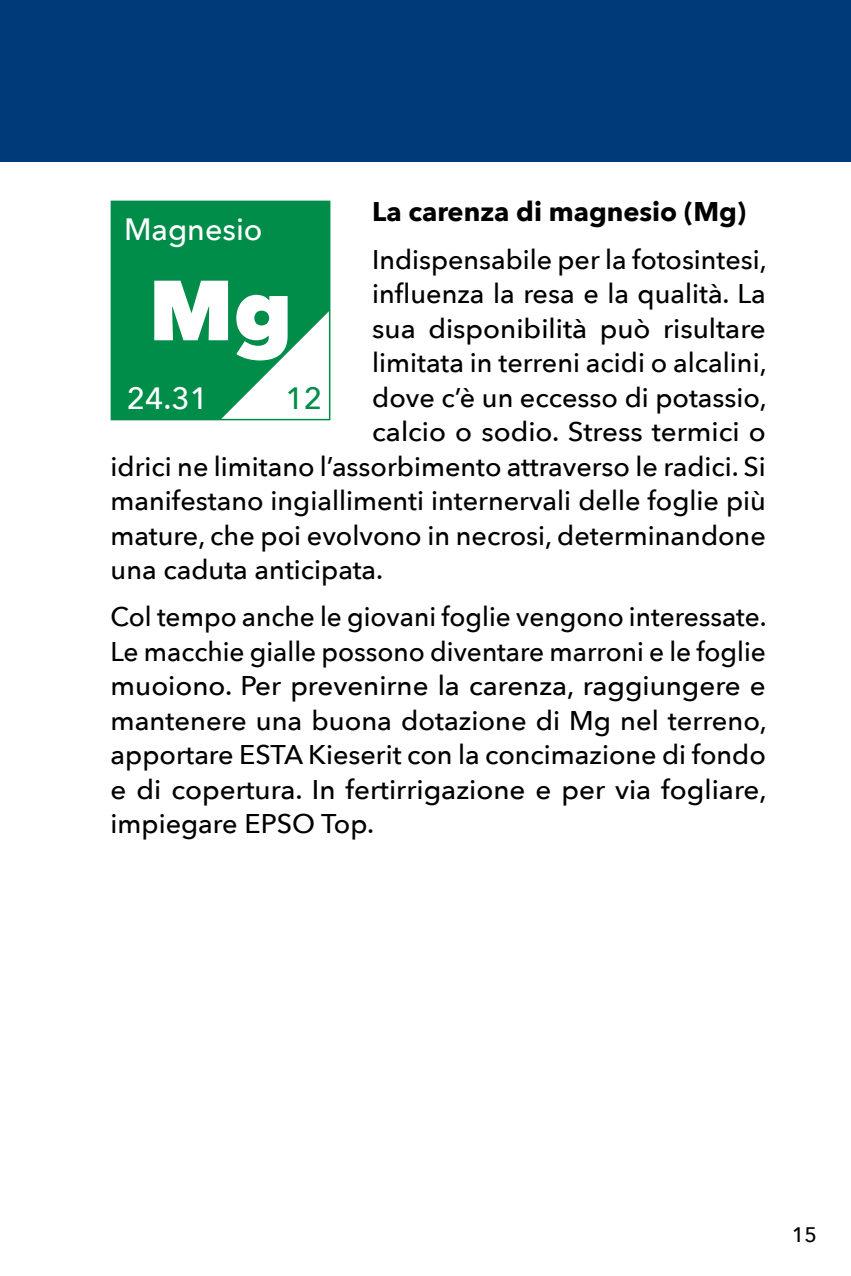
<style>
.page{position:relative;width:851px;height:1276px;background:#fff}
.page>*{position:absolute;margin:0;border:0;box-sizing:border-box;transform-origin:0 0}
.t1{font:800 84px "Avenir Next";color:#fff}
.t2{font:500 30.9px "Avenir Next";color:#fff}
.t3{font:500 30.9px "Avenir Next";color:#008c49}
.t4{font:500 27px/34.5px "Avenir Next";color:#000;text-align:justify}
.t5{font:700 27px "Avenir Next";color:#000}
.t6{font:500 21px "Avenir Next";color:#000}
</style>
<div class="page">
<div style="left:0;top:0;width:850px;height:162px;background:#003a78"></div>
<svg style="left:111px;top:201px;width:218px;height:218px;background:#1f9a5f"></svg>
<p class="t5" style="left:372px;top:188px;width:375px">La carenza di magnesio (Mg)</p>
<p class="t4" style="left:372px;top:241px;width:396px">Indispensabile per la fotosintesi,</p>
<p class="t4" style="left:372px;top:275px;width:395px">influenza la resa e la qualità. La</p>
<p class="t4" style="left:372px;top:310px;width:395px">sua disponibilità può risultare</p>
<p class="t4" style="left:372px;top:344px;width:396px">limitata in terreni acidi o alcalini,</p>
<p class="t4" style="left:372px;top:379px;width:396px">dove c’è un eccesso di potassio,</p>
<p class="t4" style="left:372px;top:413px;width:395px">calcio o sodio. Stress termici o</p>
<p class="t4" style="left:111px;top:448px;width:656px">idrici ne limitano l’assorbimento attraverso le radici. Si</p>
<p class="t4" style="left:111px;top:482px;width:656px">manifestano ingiallimenti internervali delle foglie più</p>
<p class="t4" style="left:111px;top:517px;width:656px">mature, che poi evolvono in necrosi, determinandone</p>
<p class="t4" style="left:111px;top:551px;width:274px">una caduta anticipata.</p>
<p class="t4" style="left:111px;top:599px;width:657px">Col tempo anche le giovani foglie vengono interessate.<br>Le macchie gialle possono diventare marroni e le foglie muoiono. Per prevenirne la carenza, raggiungere e mantenere una buona dotazione di Mg nel terreno, apportare ESTA Kieserit con la concimazione di fondo e di copertura. In fertirrigazione e per via fogliare, impiegare EPSO Top.</p>
<p class="t2" style="left:124px;top:203px;width:140px">Magnesio</p>
<h1 class="t1" style="left:149px;top:259px;width:145px">Mg</h1>
<p class="t2" style="left:127px;top:372px;width:83px">24.31</p>
<p class="t3" style="left:285px;top:372px;width:38px">12</p>
<p class="t6" style="left:791px;top:1216px;width:26px">15</p>
</div>
